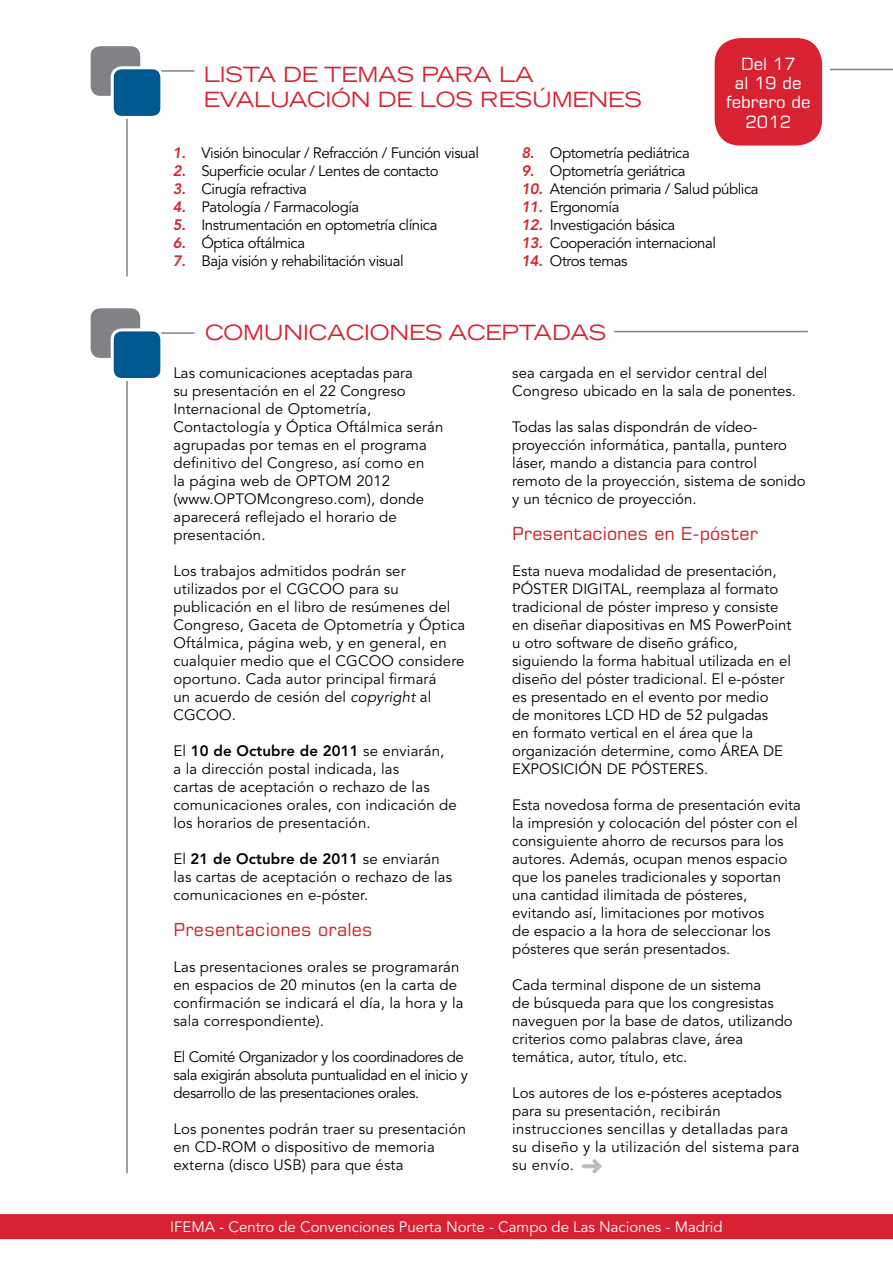
<style>
.page{position:relative;width:893px;height:1263px;background:#fff}
.page>*{position:absolute;margin:0;border:0;box-sizing:border-box;transform-origin:0 0}
.t1{font:expanded 21px/25.2px "Trade Gothic LH";letter-spacing:-.01em;color:#d82231}
.t2{font:18px "Square 721";color:#d2232a}
.t3{font:16.8px/19.4px "Square 721";color:#fff;text-align:center}
.t4{font:15px/18px "Avenir LT Std";color:#000}
.t5{font:15px/18px "Avenir LT Std";letter-spacing:-.03em;color:#000}
.t6{font:15px/18px "Avenir LT Std";letter-spacing:.02em;color:#000}
.t7{font:15px "Avenir LT Std";color:#fff}
.s1{font-weight:800;font-style:italic;color:#d82231}
.s2{font-style:italic}
.s3{font-weight:800}
</style>
<div class="page">
<svg style="left:126px;top:332px;width:69px;height:842px"></svg>
<div style="left:91px;top:308px;width:49px;height:50px;background:#808285;border-radius:10px"></div>
<div style="left:112px;top:330px;width:50px;height:49px;background:#005890;border-radius:10px"></div>
<div style="left:111px;top:328px;width:52px;height:53px;border:3px solid #fff;border-radius:10px"></div>
<hr style="left:614px;top:331px;width:194px;height:1px;background:#808285">
<svg style="left:126px;top:70px;width:69px;height:207px"></svg>
<div style="left:91px;top:46px;width:49px;height:50px;background:#808285;border-radius:10px"></div>
<div style="left:112px;top:68px;width:50px;height:49px;background:#005890;border-radius:10px"></div>
<div style="left:111px;top:66px;width:52px;height:53px;border:3px solid #fff;border-radius:10px"></div>
<hr style="left:830px;top:69px;width:63px;height:1px;background:#808285">
<svg style="left:582px;top:1159px;width:20px;height:14px"></svg>
<div style="left:715px;top:38px;width:107px;height:108px;background:#d82231;border-radius:26px"></div>
<div style="left:0;top:1214px;width:893px;height:25px;background:#d82231"></div>
<h1 class="t1" style="left:204px;top:61px;width:439px">LISTA DE TEMAS PARA LA<br>EVALUACIÓN DE LOS RESÚMENES</h1>
<p class="t3" style="left:726px;top:53px;width:86px">Del 17<br>al 19 de febrero de<br>2012</p>
<p class="t5" style="left:173px;top:144px;width:308px"><span class="s1">1.</span> Visión binocular / Refracción / Función visual</p>
<p class="t5" style="left:173px;top:162px;width:267px"><span class="s1">2.</span> Superficie ocular / Lentes de contacto</p>
<p class="t5" style="left:173px;top:180px;width:136px"><span class="s1">3.</span> Cirugía refractiva</p>
<p class="t5" style="left:173px;top:198px;width:188px"><span class="s1">4.</span> Patología / Farmacología</p>
<p class="t5" style="left:173px;top:216px;width:266px"><span class="s1">5.</span> Instrumentación en optometría clínica</p>
<p class="t5" style="left:173px;top:234px;width:134px"><span class="s1">6.</span> Óptica oftálmica</p>
<p class="t5" style="left:173px;top:252px;width:232px"><span class="s1">7.</span> Baja visión y rehabilitación visual</p>
<p class="t5" style="left:521px;top:144px;width:170px"><span class="s1">8.</span> Optometría pediátrica</p>
<p class="t5" style="left:521px;top:162px;width:166px"><span class="s1">9.</span> Optometría geriátrica</p>
<p class="t5" style="left:521px;top:180px;width:239px"><span class="s1">10.</span> Atención primaria / Salud pública</p>
<p class="t5" style="left:521px;top:198px;width:99px"><span class="s1">11.</span> Ergonomía</p>
<p class="t5" style="left:521px;top:216px;width:155px"><span class="s1">12.</span> Investigación básica</p>
<p class="t5" style="left:521px;top:234px;width:196px"><span class="s1">13.</span> Cooperación internacional</p>
<p class="t5" style="left:521px;top:252px;width:107px"><span class="s1">14.</span> Otros temas</p>
<h1 class="t1" style="left:205px;top:319px;width:403px">COMUNICACIONES ACEPTADAS</h1>
<p class="t4" style="left:173px;top:364px;width:271px">Las comunicaciones aceptadas para<br>su presentación en el 22 Congreso<br>Internacional de Optometría,<br>Contactología y Óptica Oftálmica serán agrupadas por temas en el programa definitivo del Congreso, así como en<br>la página web de OPTOM 2012 (www.OPTOMcongreso.com), donde aparecerá reflejado el horario de presentación.</p>
<p class="t4" style="left:173px;top:562px;width:293px">Los trabajos admitidos podrán ser utilizados por el CGCOO para su publicación en el libro de resúmenes del Congreso, Gaceta de Optometría y Óptica Oftálmica, página web, y en general, en cualquier medio que el CGCOO considere oportuno. Cada autor principal firmará<br>un acuerdo de cesión del <span class="s2">copyright</span> al CGCOO.</p>
<p class="t4" style="left:173px;top:742px;width:285px">El <span class="s3">10 de Octubre de 2011</span> se enviarán,<br>a la dirección postal indicada, las<br>cartas de aceptación o rechazo de las comunicaciones orales, con indicación de los horarios de presentación.</p>
<p class="t4" style="left:173px;top:850px;width:280px">El <span class="s3">21 de Octubre de 2011</span> se enviarán las cartas de aceptación o rechazo de las comunicaciones en e-póster.</p>
<p class="t2" style="left:173px;top:918px;width:201px">Presentaciones orales</p>
<p class="t4" style="left:173px;top:958px;width:292px">Las presentaciones orales se programarán en espacios de 20 minutos (en la carta de confirmación se indicará el día, la hora y la sala correspondiente).</p>
<p class="t5" style="left:173px;top:1048px;width:296px">El Comité Organizador y los coordinadores de sala exigirán absoluta puntualidad en el inicio y desarrollo de las presentaciones orales.</p>
<p class="t4" style="left:173px;top:1120px;width:294px">Los ponentes podrán traer su presentación en CD-ROM o dispositivo de memoria externa (disco USB) para que ésta</p>
<p class="t4" style="left:512px;top:364px;width:285px">sea cargada en el servidor central del<br>Congreso ubicado en la sala de ponentes.</p>
<p class="t4" style="left:512px;top:418px;width:295px">Todas las salas dispondrán de vídeo&shy;proyección informática, pantalla, puntero láser, mando a distancia para control remoto de la proyección, sistema de sonido y un técnico de proyección.</p>
<p class="t2" style="left:512px;top:522px;width:247px">Presentaciones en E-póster</p>
<p class="t4" style="left:512px;top:562px;width:281px">Esta nueva modalidad de presentación, PÓSTER DIGITAL, reemplaza al formato tradicional de póster impreso y consiste en diseñar diapositivas en MS PowerPoint u otro software de diseño gráfico, siguiendo la forma habitual utilizada en el diseño del póster tradicional. El e-póster es presentado en el evento por medio<br>de monitores LCD HD de 52 pulgadas<br>en formato vertical en el área que la organización determine, como ÁREA DE EXPOSICIÓN DE PÓSTERES.</p>
<p class="t4" style="left:512px;top:796px;width:290px">Esta novedosa forma de presentación evita la impresión y colocación del póster con el consiguiente ahorro de recursos para los autores. Además, ocupan menos espacio que los paneles tradicionales y soportan una cantidad ilimitada de pósteres, evitando así, limitaciones por motivos<br>de espacio a la hora de seleccionar los pósteres que serán presentados.</p>
<p class="t4" style="left:512px;top:976px;width:282px">Cada terminal dispone de un sistema<br>de búsqueda para que los congresistas naveguen por la base de datos, utilizando criterios como palabras clave, área temática, autor, título, etc.</p>
<p class="t6" style="left:512px;top:1084px;width:289px">Los autores de los e-pósteres aceptados para su presentación, recibirán instrucciones sencillas y detalladas para su diseño y la utilización del sistema para su envío.</p>
<p class="t7" style="left:170px;top:1218px;width:554px">IFEMA - Centro de Convenciones Puerta Norte - Campo de Las Naciones - Madrid</p>
</div>
